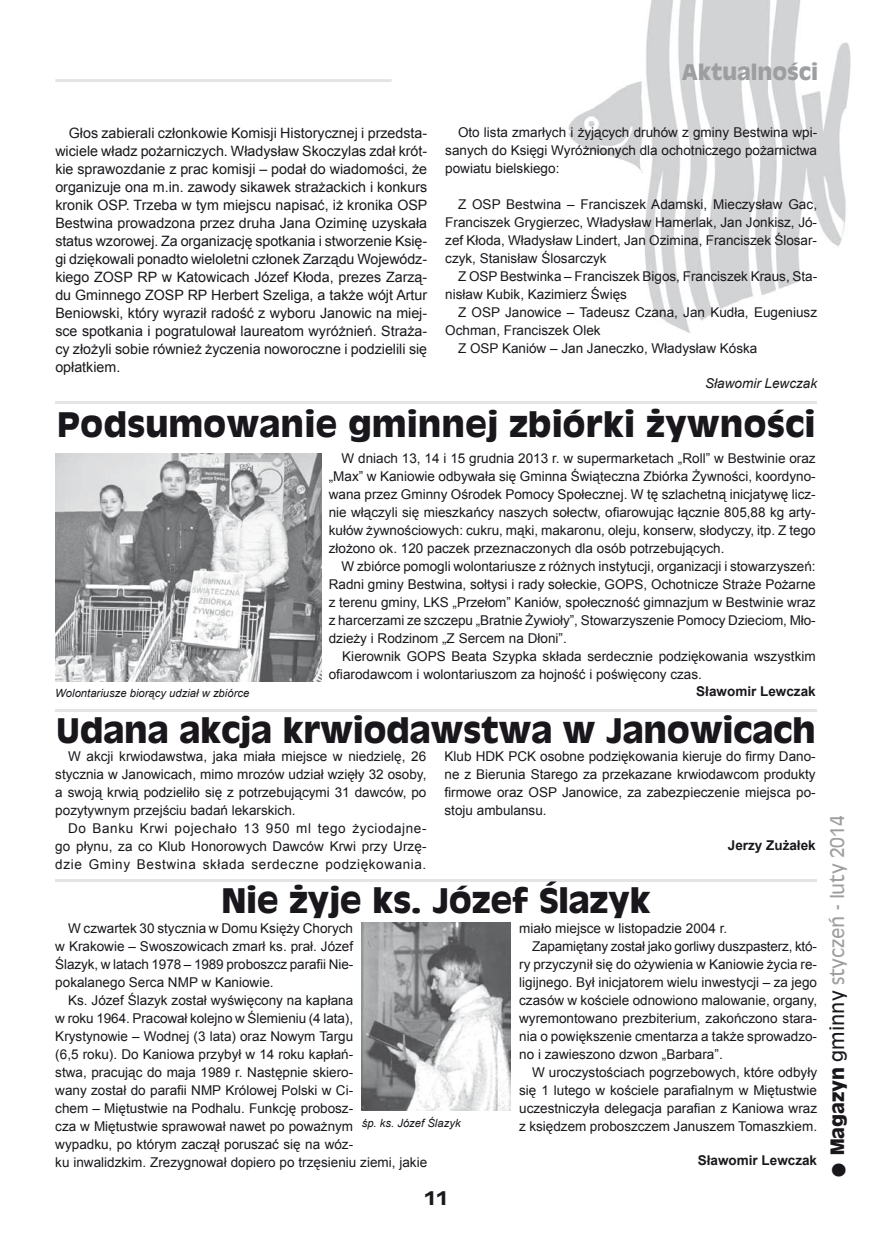
<style>
.page{position:relative;width:881px;height:1242px;background:#fff}
.page>*{position:absolute;margin:0;border:0;box-sizing:border-box;transform-origin:0 0}
.t1{font:700 33px "Antique Olive";letter-spacing:-.01em;color:#1a171c}
.t2{font:700 21px "Antique Olive";color:#9d9ea0}
.t3{font:18px "Antique Olive";color:#9d9ea0}
.t4{font:700 18px "Antique Olive";color:#1a171c}
.t5{font:14.25px/18px "Arial";color:#1a171c;text-align:justify}
.t6{font:13.5px/18px "Arial";color:#1a171c;text-align:justify}
.t7{font:700 13.5px "Arial";color:#1a171c}
.t8{font:italic 13.5px "Arial";color:#1a171c}
.t9{font:italic 11.25px "Arial";color:#1a171c}
.s1{font-weight:700;font-size:36px;color:#1a171c}
.s2{font-weight:700;color:#1a171c}
.s3{color:#1a171c}
</style>
<div class="page">
<hr style="left:55px;top:79px;width:336px;height:3px;background:#e3e4e5">
<img style="left:568px;top:0;width:282px;height:333px">
<hr style="left:55px;top:401px;width:761px;height:2px;background:#e3e4e5">
<hr style="left:55px;top:709px;width:761px;height:2px;background:#e3e4e5">
<img style="left:55px;top:453px;width:266px;height:228px">
<hr style="left:55px;top:879px;width:761px;height:2px;background:#e3e4e5">
<img style="left:361px;top:923px;width:149px;height:188px">
<h2 class="t2" style="left:681px;top:58px;width:138px">Aktualności</h2>
<p class="t5" style="left:55px;top:124px;width:373px;text-indent:13px">Głos zabierali członkowie Komisji Historycznej i przedsta&shy;wiciele władz pożarniczych. Władysław Skoczylas zdał krót&shy;kie sprawozdanie z prac komisji – podał do wiadomości, że organizuje ona m.in. zawody sikawek strażackich i konkurs kronik OSP. Trzeba w tym miejscu napisać, iż kronika OSP Bestwina prowadzona przez druha Jana Oziminę uzyskała status wzorowej. Za organizację spotkania i stworzenie Księ&shy;gi dziękowali ponadto wieloletni członek Zarządu Wojewódz&shy;kiego ZOSP RP w Katowicach Józef Kłoda, prezes Zarzą&shy;du Gminnego ZOSP RP Herbert Szeliga, a także wójt Artur Beniowski, który wyraził radość z wyboru Janowic na miej&shy;sce spotkania i pogratulował laureatom wyróżnień. Straża&shy;cy złożyli sobie również życzenia noworoczne i podzielili się opłatkiem.</p>
<p class="t6" style="left:445px;top:124px;width:373px;text-indent:13px">Oto lista zmarłych i żyjących druhów z gminy Bestwina wpi&shy;sanych do Księgi Wyróżnionych dla ochotniczego pożarnictwa powiatu bielskiego:</p>
<p class="t6" style="left:445px;top:196px;width:373px;text-indent:13px">Z OSP Bestwina – Franciszek Adamski, Mieczysław Gac, Franciszek Grygierzec, Władysław Hamerlak, Jan Jonkisz, Jó&shy;zef Kłoda, Władysław Lindert, Jan Ozimina, Franciszek Ślosar&shy;czyk, Stanisław Ślosarczyk</p>
<p class="t6" style="left:445px;top:268px;width:373px;text-indent:13px">Z OSP Bestwinka – Franciszek Bigos, Franciszek Kraus, Sta&shy;nisław Kubik, Kazimierz Święs</p>
<p class="t6" style="left:458px;top:304px;width:360px">Z OSP Janowice – Tadeusz Czana, Jan Kudła, Eugeniusz</p>
<p class="t6" style="left:445px;top:322px;width:157px">Ochman, Franciszek Olek</p>
<p class="t6" style="left:458px;top:340px;width:301px">Z OSP Kaniów – Jan Janeczko, Władysław Kóska</p>
<p class="t8" style="left:705px;top:374px;width:113px">Sławomir Lewczak</p>
<h1 class="t1" style="left:57px;top:403px;width:759px">Podsumowanie gminnej zbiórki żywności</h1>
<p class="t6" style="left:328px;top:449px;width:488px;text-indent:13px">W dniach 13, 14 i 15 grudnia 2013 r. w supermarketach „Roll” w Bestwinie oraz „Max” w Kaniowie odbywała się Gminna Świąteczna Zbiórka Żywności, koordyno&shy;wana przez Gminny Ośrodek Pomocy Społecznej. W tę szlachetną inicjatywę licz&shy;nie włączyli się mieszkańcy naszych sołectw, ofiarowując łącznie 805,88 kg arty&shy;kułów żywnościowych: cukru, mąki, makaronu, oleju, konserw, słodyczy, itp. Z tego złożono ok. 120 paczek przeznaczonych dla osób potrzebujących.</p>
<p class="t6" style="left:328px;top:557px;width:488px;text-indent:13px">W zbiórce pomogli wolontariusze z różnych instytucji, organizacji i stowarzyszeń:<br>Radni gminy Bestwina, sołtysi i rady sołeckie, GOPS, Ochotnicze Straże Pożarne z terenu gminy, LKS „Przełom” Kaniów, społeczność gimnazjum w Bestwinie wraz z harcerzami ze szczepu „Bratnie Żywioły”, Stowarzyszenie Pomocy Dzieciom, Mło&shy;dzieży i Rodzinom „Z Sercem na Dłoni”.</p>
<p class="t6" style="left:328px;top:647px;width:488px;text-indent:14px">Kierownik GOPS Beata Szypka składa serdecznie podziękowania wszystkim ofiarodawcom i wolontariuszom za hojność i poświęcony czas.</p>
<p class="t7" style="left:696px;top:682px;width:121px">Sławomir Lewczak</p>
<p class="t9" style="left:55px;top:685px;width:195px">Wolontariusze biorący udział w zbiórce</p>
<h1 class="t1" style="left:56px;top:709px;width:760px">Udana akcja krwiodawstwa w Janowicach</h1>
<p class="t6" style="left:55px;top:748px;width:372px;text-indent:13px">W akcji krwiodawstwa, jaka miała miejsce w niedzielę, 26 stycznia w Janowicach, mimo mrozów udział wzięły 32 osoby, a swoją krwią podzieliło się z potrzebującymi 31 dawców, po pozytywnym przejściu badań lekarskich.</p>
<p class="t6" style="left:55px;top:819px;width:372px;text-indent:13px">Do Banku Krwi pojechało 13 950 ml tego życiodajne&shy;go płynu, za co Klub Honorowych Dawców Krwi przy Urzę&shy;dzie Gminy Bestwina składa serdeczne podziękowania.</p>
<p class="t6" style="left:444px;top:747px;width:372px">Klub HDK PCK osobne podziękowania kieruje do firmy Dano&shy;ne z Bierunia Starego za przekazane krwiodawcom produkty firmowe oraz OSP Janowice, za zabezpieczenie miejsca po&shy;stoju ambulansu.</p>
<p class="t7" style="left:727px;top:836px;width:89px">Jerzy Zużałek</p>
<h1 class="t1" style="left:221px;top:879px;width:431px">Nie żyje ks. Józef Ślazyk</h1>
<p class="t6" style="left:55px;top:919px;width:299px;text-indent:13px">W czwartek 30 stycznia w Domu Księży Chorych w Krakowie – Swoszowicach zmarł ks. prał. Józef Ślazyk, w latach 1978 – 1989 proboszcz parafii Nie&shy;pokalanego Serca NMP w Kaniowie.</p>
<p class="t6" style="left:55px;top:991px;width:373px;text-align:left;text-indent:13px">Ks. Józef Ślazyk został wyświęcony na kapłana<br>w roku 1964. Pracował kolejno w Ślemieniu (4 lata), Krystynowie – Wodnej (3 lata) oraz Nowym Targu<br>(6,5 roku). Do Kaniowa przybył w 14 roku kapłań-<br>stwa, pracując do maja 1989 r. Następnie skiero-<br>wany został do parafii NMP Królowej Polski w Ci-<br>chem – Miętustwie na Podhalu. Funkcję probosz-<br>cza w Miętustwie sprawował nawet po poważnym<br>wypadku, po którym zaczął poruszać się na wóz-<br>ku inwalidzkim. Zrezygnował dopiero po trzęsieniu ziemi, jakie</p>
<p class="t6" style="left:519px;top:919px;width:209px">miało miejsce w listopadzie 2004 r.</p>
<p class="t6" style="left:531px;top:937px;width:286px">Zapamiętany został jako gorliwy duszpasterz, któ-</p>
<p class="t6" style="left:519px;top:955px;width:299px">ry przyczynił się do ożywienia w Kaniowie życia re-</p>
<p class="t6" style="left:519px;top:973px;width:299px">ligijnego. Był inicjatorem wielu inwestycji – za jego</p>
<p class="t6" style="left:519px;top:991px;width:299px">czasów w kościele odnowiono malowanie, organy,</p>
<p class="t6" style="left:519px;top:1009px;width:299px">wyremontowano prezbiterium, zakończono stara-</p>
<p class="t6" style="left:519px;top:1027px;width:299px">nia o powiększenie cmentarza a także sprowadzo-</p>
<p class="t6" style="left:519px;top:1045px;width:205px">no i zawieszono dzwon „Barbara”.</p>
<p class="t6" style="left:531px;top:1063px;width:286px">W uroczystościach pogrzebowych, które odbyły</p>
<p class="t6" style="left:519px;top:1081px;width:299px">się 1 lutego w kościele parafialnym w Miętustwie</p>
<p class="t6" style="left:519px;top:1099px;width:299px">uczestniczyła delegacja parafian z Kaniowa wraz</p>
<p class="t6" style="left:519px;top:1117px;width:299px">z księdzem proboszczem Januszem Tomaszkiem.</p>
<p class="t7" style="left:697px;top:1151px;width:121px">Sławomir Lewczak</p>
<p class="t9" style="left:361px;top:1116px;width:100px">śp. ks. Józef Ślazyk</p>
<h3 class="t4" style="left:424px;top:1186px;width:25px">11</h3>
<h3 class="t3" style="left:825px;top:1179px;width:365px;rotate:-90deg"><span class="s1">•</span> <span class="s2">Magazyn</span> <span class="s3">gminny</span> styczeń - luty 2014</h3>
</div>
